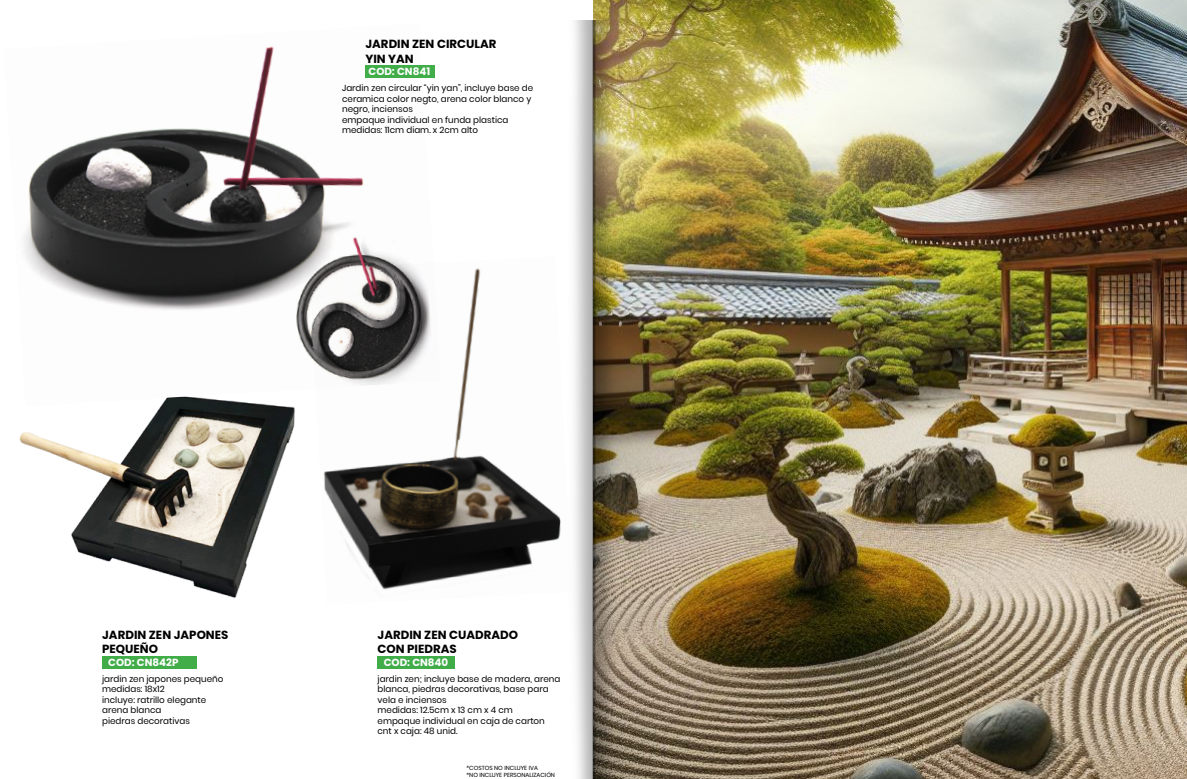
<style>
.page{position:relative;width:1187px;height:779px;background:#fff}
.page>*{position:absolute;margin:0;border:0;box-sizing:border-box;transform-origin:0 0}
.t1{font:700 11.8px/14.2px "Poppins";color:#000}
.t2{font:700 10.3px "Poppins";color:#fff}
.t3{font:8.8px/10.5px "Poppins";color:#000}
.t4{font:5.9px/7px "Poppins";color:#000}
</style>
<div class="page">
<img style="left:19px;top:432px;width:65px;height:123px">
<img style="left:23px;top:142px;width:61px;height:155px">
<img style="left:1059px;top:0;width:127px;height:779px">
<svg style="left:593px;top:0;width:466px;height:20px"></svg>
<img style="left:84px;top:20px;width:975px;height:759px">
<h1 class="t1" style="left:365px;top:37px;width:133px">JARDIN ZEN CIRCULAR<br>YIN YAN</h1>
<p class="t2" style="left:368px;top:66px;width:63px">COD: CN841</p>
<p class="t3" style="left:342px;top:83px;width:192px">Jardin zen circular “yin yan”, incluye base de ceramica color negto, arena color blanco y negro, inciensos<br>empaque individual en funda plastica medidas: 11cm diam. x 2cm alto</p>
<h1 class="t1" style="left:102px;top:628px;width:128px">JARDIN ZEN JAPONES<br>PEQUEÑO</h1>
<h1 class="t1" style="left:377px;top:628px;width:142px">JARDIN ZEN CUADRADO<br>CON PIEDRAS</h1>
<p class="t2" style="left:108px;top:656px;width:72px">COD: CN842P</p>
<p class="t2" style="left:383px;top:656px;width:66px">COD: CN840</p>
<p class="t3" style="left:102px;top:673px;width:123px">jardin zen japones pequeño medidas: 18x12<br>incluye: ratrillo elegante arena blanca<br>piedras decorativas</p>
<p class="t3" style="left:377px;top:673px;width:184px">jardin zen; incluye base de madera, arena blanca, piedras decorativas, base para vela e inciensos<br>medidas: 12.5cm x 13 cm x 4 cm<br>empaque individual en caja de carton cnt x caja: 48 unid.</p>
<p class="t4" style="left:466px;top:764px;width:90px">*COSTOS NO INCLUYE IVA<br>*NO INCLUYE PERSONALIZACIÓN</p>
</div>
